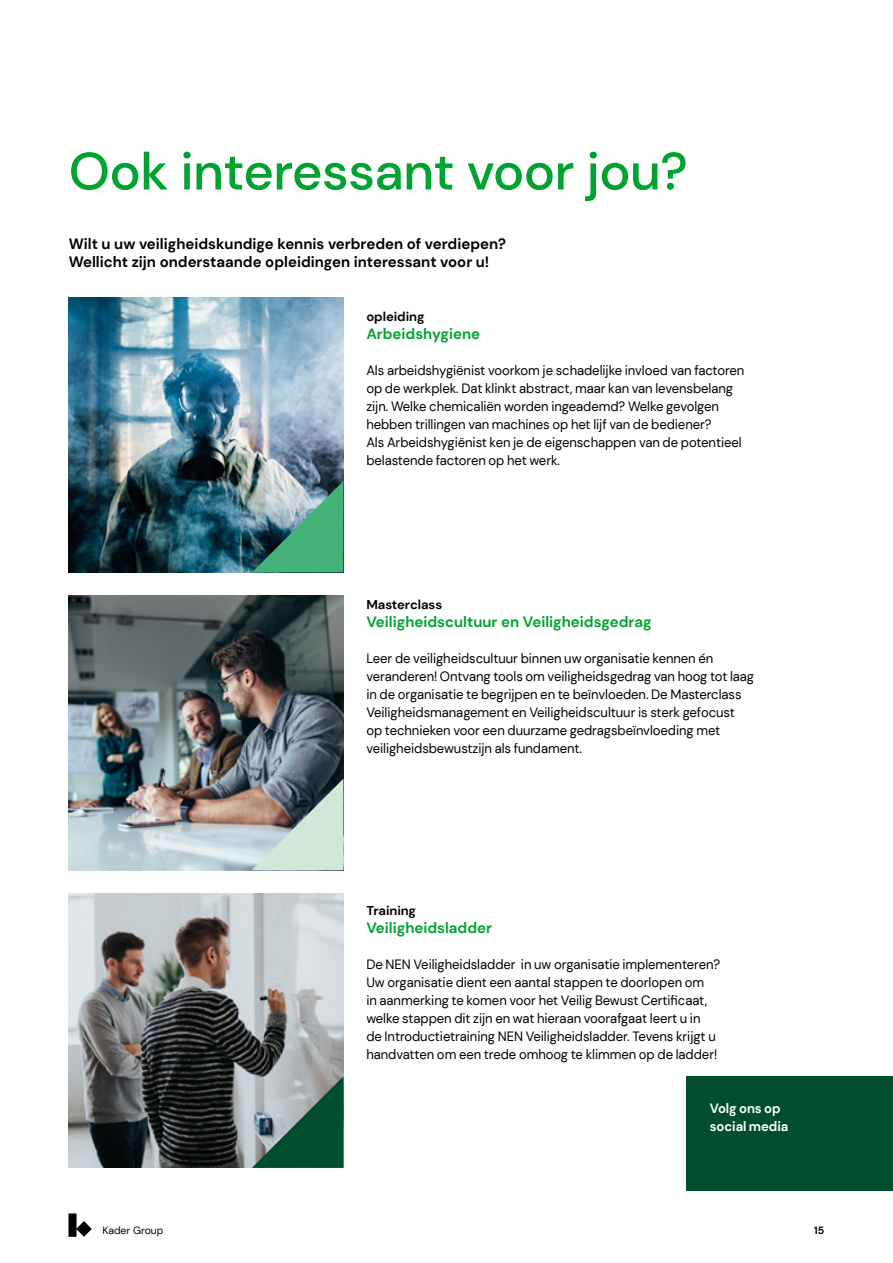
<style>
.page{position:relative;width:893px;height:1263px;background:#fff}
.page>*{position:absolute;margin:0;border:0;box-sizing:border-box;transform-origin:0 0}
.t1{font:500 52.5px "DM Sans";letter-spacing:-.01em;color:#00a32f}
.t2{font:700 15px/18px "DM Sans";color:#000}
.t3{font:700 15px "DM Sans";color:#00a32f}
.t4{font:13.5px/18px "DM Sans";letter-spacing:-.005em;color:#000}
.t5{font:700 13.5px/18px "DM Sans";letter-spacing:-.005em;color:#fff}
.t6{font:700 12.75px "DM Sans";letter-spacing:-.005em;color:#000}
.t7{font:10.5px "DM Sans";color:#000}
.t8{font:700 10.5px "DM Sans";color:#000}
</style>
<div class="page">
<hr style="left:0;top:0;width:1px;height:1263px;background:#041e2b">
<img style="left:69px;top:298px;width:274px;height:274px">
<img style="left:69px;top:595px;width:274px;height:275px">
<img style="left:69px;top:893px;width:274px;height:275px">
<svg style="left:252px;top:1076px;width:91px;height:92px;background:#557f72"></svg>
<svg style="left:252px;top:778px;width:91px;height:92px;background:#a2afa9"></svg>
<svg style="left:252px;top:481px;width:91px;height:91px;background:#5fa189"></svg>
<div style="left:687px;top:1076px;width:206px;height:115px;background:#004e2e"></div>
<svg style="left:69px;top:1214px;width:23px;height:22px"></svg>
<h1 class="t1" style="left:69px;top:138px;width:621px">Ook interessant voor jou?</h1>
<p class="t2" style="left:69px;top:234px;width:439px">Wilt u uw veiligheidskundige kennis verbreden of verdiepen?<br>Wellicht zijn onderstaande opleidingen interessant voor u!</p>
<p class="t6" style="left:366px;top:308px;width:60px">opleiding</p>
<p class="t3" style="left:366px;top:324px;width:115px">Arbeidshygiene</p>
<p class="t4" style="left:366px;top:361px;width:380px">Als arbeidshygiënist voorkom je schadelijke invloed van factoren op de werkplek. Dat klinkt abstract, maar kan van levensbelang zijn. Welke chemicaliën worden ingeademd? Welke gevolgen hebben trillingen van machines op het lijf van de bediener?<br>Als Arbeidshygiënist ken je de eigenschappen van de potentieel belastende factoren op het werk.</p>
<p class="t6" style="left:366px;top:596px;width:77px">Masterclass</p>
<p class="t3" style="left:366px;top:612px;width:287px">Veiligheidscultuur en Veiligheidsgedrag</p>
<p class="t4" style="left:366px;top:649px;width:389px">Leer de veiligheidscultuur binnen uw organisatie kennen én veranderen! Ontvang tools om veiligheidsgedrag van hoog tot laag in de organisatie te begrijpen en te beïnvloeden. De Masterclass Veiligheidsmanagement en Veiligheidscultuur is sterk gefocust<br>op technieken voor een duurzame gedragsbeïnvloeding met veiligheidsbewustzijn als fundament.</p>
<p class="t6" style="left:366px;top:902px;width:51px">Training</p>
<p class="t3" style="left:366px;top:918px;width:127px">Veiligheidsladder</p>
<p class="t4" style="left:366px;top:955px;width:355px">De NEN Veiligheidsladder in uw organisatie implementeren?<br>Uw organisatie dient een aantal stappen te doorlopen om<br>in aanmerking te komen voor het Veilig Bewust Certificaat, welke stappen dit zijn en wat hieraan voorafgaat leert u in<br>de Introductietraining NEN Veiligheidsladder. Tevens krijgt u handvatten om een trede omhoog te klimmen op de ladder!</p>
<p class="t5" style="left:710px;top:1099px;width:80px">Volg ons op social media</p>
<p class="t7" style="left:102px;top:1224px;width:63px">Kader Group</p>
<p class="t8" style="left:814px;top:1223px;width:12px">15</p>
</div>
